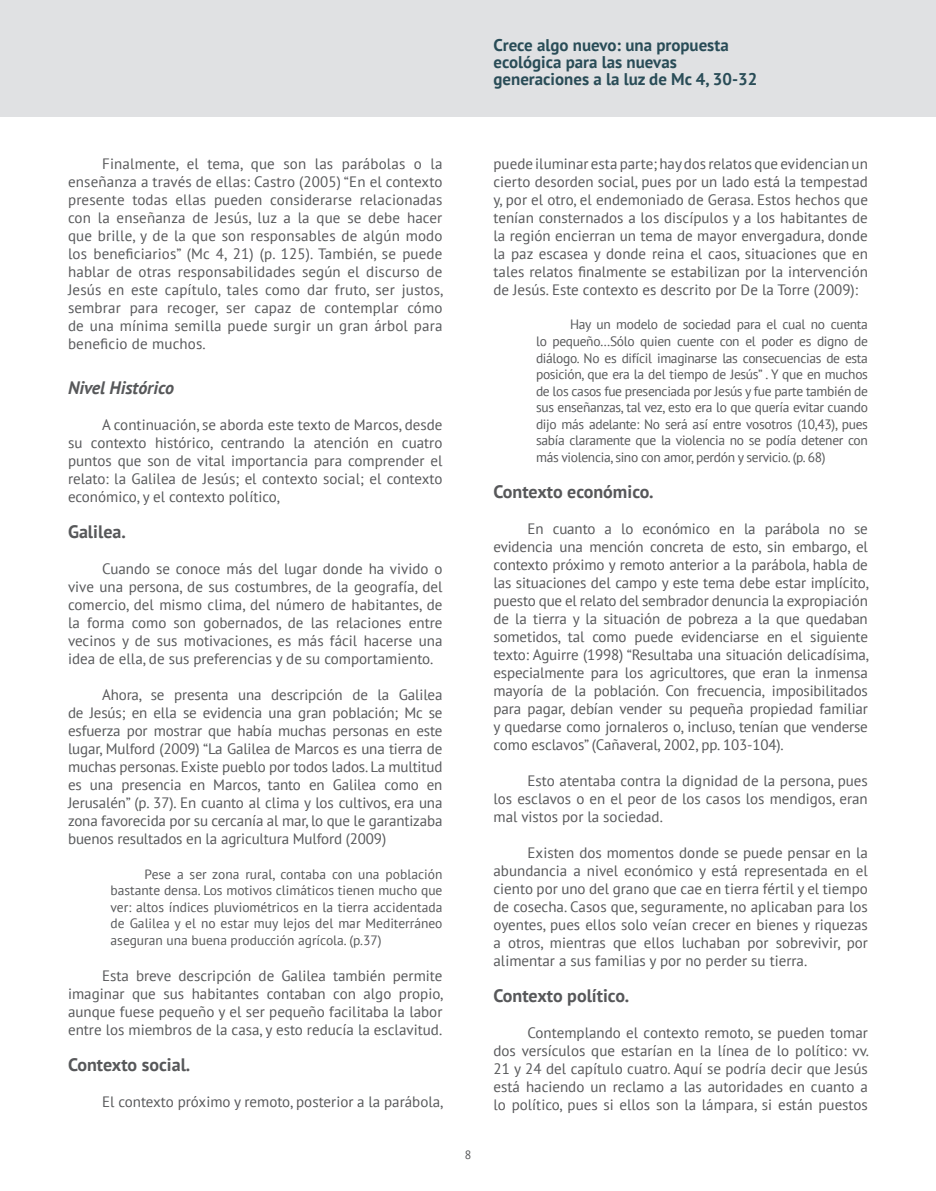
<style>
.page{position:relative;width:936px;height:1191px;background:#fff}
.page>*{position:absolute;margin:0;border:0;box-sizing:border-box;transform-origin:0 0}
.t1{font:700 18px "PT Sans";color:#57585a}
.t2{font:italic 700 18px "PT Sans";color:#57585a}
.t3{font:700 16.95px/17px "PT Sans";color:#294c57}
.t4{font:15px/18px "PT Sans";color:#57585a;text-align:justify}
.t5{font:13.5px/16.5px "PT Sans";letter-spacing:-.025em;color:#57585a;text-align:justify}
.t6{font:12px "PT Sans";color:#57585a}
</style>
<div class="page">
<div style="left:0;top:0;width:935px;height:117px;background:#e0e1e3"></div>
<p class="t3" style="left:493px;top:36px;width:265px">Crece algo nuevo: una propuesta ecológica para las nuevas generaciones a la luz de Mc 4, 30-32</p>
<p class="t4" style="left:68px;top:154px;width:377px;text-indent:34px">Finalmente, el tema, que son las parábolas o la enseñanza a través de ellas: Castro (2005) “En el contexto presente todas ellas pueden considerarse relacionadas con la enseñanza de Jesús, luz a la que se debe hacer que brille, y de la que son responsables de algún modo los beneficiarios” (Mc 4, 21) (p. 125). También, se puede hablar de otras responsabilidades según el discurso de Jesús en este capítulo, tales como dar fruto, ser justos, sembrar para recoger, ser capaz de contemplar cómo de una mínima semilla puede surgir un gran árbol para beneficio de muchos.</p>
<p class="t2" style="left:68px;top:376px;width:107px">Nivel Histórico</p>
<p class="t4" style="left:68px;top:415px;width:376px;text-indent:34px">A continuación, se aborda este texto de Marcos, desde su contexto histórico, centrando la atención en cuatro puntos que son de vital importancia para comprender el relato: la Galilea de Jesús; el contexto social; el contexto económico, y el contexto político,</p>
<p class="t1" style="left:68px;top:520px;width:59px">Galilea.</p>
<p class="t4" style="left:68px;top:559px;width:376px;text-indent:34px">Cuando se conoce más del lugar donde ha vivido o vive una persona, de sus costumbres, de la geografía, del comercio, del mismo clima, del número de habitantes, de la forma como son gobernados, de las relaciones entre vecinos y de sus motivaciones, es más fácil hacerse una idea de ella, de sus preferencias y de su comportamiento.</p>
<p class="t4" style="left:68px;top:685px;width:376px;text-indent:34px">Ahora, se presenta una descripción de la Galilea de Jesús; en ella se evidencia una gran población; Mc se esfuerza por mostrar que había muchas personas en este lugar, Mulford (2009) “La Galilea de Marcos es una tierra de muchas personas. Existe pueblo por todos lados. La multitud es una presencia en Marcos, tanto en Galilea como en Jerusalén” (p. 37). En cuanto al clima y los cultivos, era una zona favorecida por su cercanía al mar, lo que le garantizaba buenos resultados en la agricultura Mulford (2009)</p>
<p class="t5" style="left:111px;top:865px;width:333px;text-indent:34px">Pese a ser zona rural, contaba con una población bastante densa. Los motivos climáticos tienen mucho que ver: altos índices pluviométricos en la tierra accidentada de Galilea y el no estar muy lejos del mar Mediterráneo aseguran una buena producción agrícola. (p.37)</p>
<p class="t4" style="left:68px;top:966px;width:377px;text-indent:34px">Esta breve descripción de Galilea también permite imaginar que sus habitantes contaban con algo propio, aunque fuese pequeño y el ser pequeño facilitaba la labor entre los miembros de la casa, y esto reducía la esclavitud.</p>
<p class="t1" style="left:68px;top:1052px;width:124px">Contexto social.</p>
<p class="t4" style="left:102px;top:1092px;width:343px">El contexto próximo y remoto, posterior a la parábola,</p>
<p class="t6" style="left:464px;top:1146px;width:8px">8</p>
<p class="t4" style="left:493px;top:154px;width:376px">puede iluminar esta parte; hay dos relatos que evidencian un cierto desorden social, pues por un lado está la tempestad y, por el otro, el endemoniado de Gerasa. Estos hechos que tenían consternados a los discípulos y a los habitantes de la región encierran un tema de mayor envergadura, donde la paz escasea y donde reina el caos, situaciones que en tales relatos finalmente se estabilizan por la intervención de Jesús. Este contexto es descrito por De la Torre (2009):</p>
<p class="t5" style="left:536px;top:316px;width:333px;text-indent:34px">Hay un modelo de sociedad para el cual no cuenta lo pequeño…Sólo quien cuente con el poder es digno de diálogo. No es difícil imaginarse las consecuencias de esta posición, que era la del tiempo de Jesús” . Y que en muchos de los casos fue presenciada por Jesús y fue parte también de sus enseñanzas, tal vez, esto era lo que quería evitar cuando dijo más adelante: No será así entre vosotros (10,43), pues sabía claramente que la violencia no se podía detener con más violencia, sino con amor, perdón y servicio. (p. 68)</p>
<p class="t1" style="left:493px;top:479px;width:162px">Contexto económico.</p>
<p class="t4" style="left:493px;top:519px;width:377px;text-indent:34px">En cuanto a lo económico en la parábola no se evidencia una mención concreta de esto, sin embargo, el contexto próximo y remoto anterior a la parábola, habla de las situaciones del campo y este tema debe estar implícito, puesto que el relato del sembrador denuncia la expropiación de la tierra y la situación de pobreza a la que quedaban sometidos, tal como puede evidenciarse en el siguiente texto: Aguirre (1998) “Resultaba una situación delicadísima, especialmente para los agricultores, que eran la inmensa mayoría de la población. Con frecuencia, imposibilitados para pagar, debían vender su pequeña propiedad familiar y quedarse como jornaleros o, incluso, tenían que venderse como esclavos” (Cañaveral, 2002, pp. 103-104).</p>
<p class="t4" style="left:493px;top:771px;width:376px;text-indent:34px">Esto atentaba contra la dignidad de la persona, pues los esclavos o en el peor de los casos los mendigos, eran mal vistos por la sociedad.</p>
<p class="t4" style="left:493px;top:843px;width:376px;text-indent:34px">Existen dos momentos donde se puede pensar en la abundancia a nivel económico y está representada en el ciento por uno del grano que cae en tierra fértil y el tiempo de cosecha. Casos que, seguramente, no aplicaban para los oyentes, pues ellos solo veían crecer en bienes y riquezas a otros, mientras que ellos luchaban por sobrevivir, por alimentar a sus familias y por no perder su tierra.</p>
<p class="t1" style="left:493px;top:983px;width:137px">Contexto político.</p>
<p class="t4" style="left:493px;top:1023px;width:377px;text-indent:34px">Contemplando el contexto remoto, se pueden tomar dos versículos que estarían en la línea de lo político: vv.<br>21 y 24 del capítulo cuatro. Aquí se podría decir que Jesús está haciendo un reclamo a las autoridades en cuanto a lo político, pues si ellos son la lámpara, si están puestos</p>
</div>
